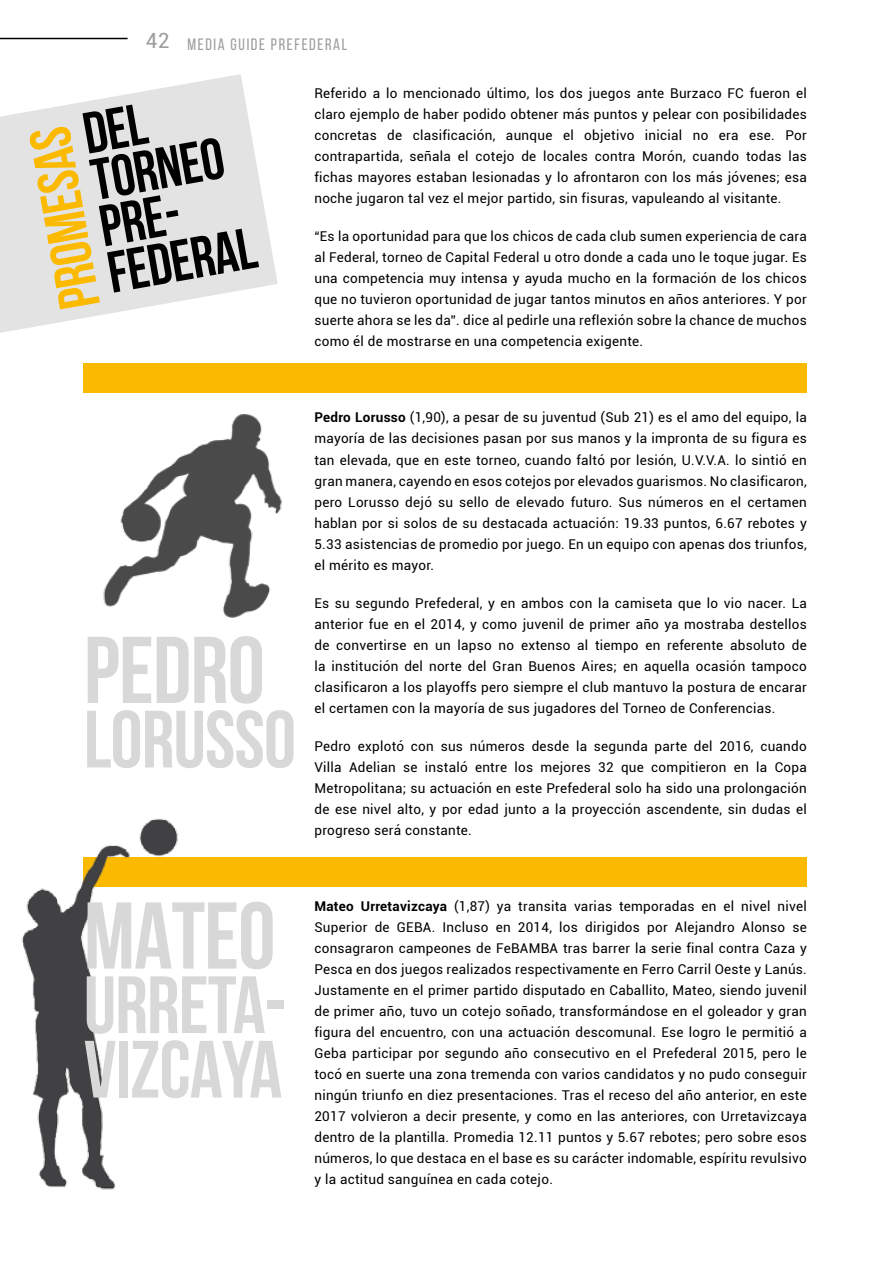
<style>
.page{position:relative;width:893px;height:1263px;background:#fff}
.page>*{position:absolute;margin:0;border:0;box-sizing:border-box;transform-origin:0 0}
.t1{font:700 94.5px "Bebas Neue";letter-spacing:-.01em;color:#d8d8d8}
.t2{font:700 81px/64.5px "Bebas Neue";letter-spacing:-.01em;color:#d8d8d8}
.t3{font:700 58.2px/47.1px "Bebas Neue";color:#000}
.t4{font:700 57.75px "Bebas Neue";color:#fbba00}
.t5{font:16.5px "Bebas Neue";letter-spacing:.1em;color:#9d9d9c}
.t6{font:13.5px/21px "Roboto";letter-spacing:.02em;color:#000;text-align:justify}
.s1{font-family:"Roboto";font-size:21px}
.s2{font-weight:700}
</style>
<div class="page">
<hr style="left:0;top:38px;width:128px;height:1px;background:#000">
<div style="left:84px;top:364px;width:723px;height:29px;background:#fbba00"></div>
<div style="left:84px;top:857px;width:723px;height:29px;background:#fbba00"></div>
<img style="left:103px;top:414px;width:180px;height:204px">
<img style="left:22px;top:818px;width:166px;height:372px">
<svg style="left:0;top:74px;width:278px;height:259px;fill:#e3e3e3"></svg>
<p class="t5" style="left:146px;top:35px;width:203px"><span class="s1">42</span> MEDIA GUIDE PREFEDERAL</p>
<p class="t6" style="left:314px;top:83px;width:494px">Referido a lo mencionado último, los dos juegos ante Burzaco FC fueron el claro ejemplo de haber podido obtener más puntos y pelear con posibilidades concretas de clasificación, aunque el objetivo inicial no era ese. Por contrapartida, señala el cotejo de locales contra Morón, cuando todas las fichas mayores estaban lesionadas y lo afrontaron con los más jóvenes; esa noche jugaron tal vez el mejor partido, sin fisuras, vapuleando al visitante.</p>
<p class="t6" style="left:314px;top:226px;width:494px">“Es la oportunidad para que los chicos de cada club sumen experiencia de cara al Federal, torneo de Capital Federal u otro donde a cada uno le toque jugar. Es una competencia muy intensa y ayuda mucho en la formación de los chicos que no tuvieron oportunidad de jugar tantos minutos en años anteriores. Y por suerte ahora se les da”. dice al pedirle una reflexión sobre la chance de muchos como él de mostrarse en una competencia exigente.</p>
<h3 class="t3" style="left:80px;top:110px;width:152px;rotate:-10deg">DEL<br>TORNEO<br>PRE-<br>FEDERAL</h3>
<h3 class="t4" style="left:49px;top:314px;width:185px;rotate:-100deg">PROMESAS</h3>
<h1 class="t1" style="left:84px;top:618px;width:183px">PEDRO</h1>
<h2 class="t2" style="left:84px;top:706px;width:214px">LORUSSO</h2>
<p class="t6" style="left:314px;top:407px;width:494px"><span class="s2">Pedro Lorusso</span> (1,90), a pesar de su juventud (Sub 21) es el amo del equipo, la mayoría de las decisiones pasan por sus manos y la impronta de su figura es tan elevada, que en este torneo, cuando faltó por lesión, U.V.V.A. lo sintió en gran manera, cayendo en esos cotejos por elevados guarismos. No clasificaron, pero Lorusso dejó su sello de elevado futuro. Sus números en el certamen hablan por si solos de su destacada actuación: 19.33 puntos, 6.67 rebotes y 5.33 asistencias de promedio por juego. En un equipo con apenas dos triunfos, el mérito es mayor.</p>
<p class="t6" style="left:314px;top:592px;width:494px">Es su segundo Prefederal, y en ambos con la camiseta que lo vio nacer. La anterior fue en el 2014, y como juvenil de primer año ya mostraba destellos de convertirse en un lapso no extenso al tiempo en referente absoluto de la institución del norte del Gran Buenos Aires; en aquella ocasión tampoco clasificaron a los playoffs pero siempre el club mantuvo la postura de encarar el certamen con la mayoría de sus jugadores del Torneo de Conferencias.</p>
<p class="t6" style="left:314px;top:735px;width:494px">Pedro explotó con sus números desde la segunda parte del 2016, cuando Villa Adelian se instaló entre los mejores 32 que compitieron en la Copa Metropolitana; su actuación en este Prefederal solo ha sido una prolongación de ese nivel alto, y por edad junto a la proyección ascendente, sin dudas el progreso será constante.</p>
<h1 class="t1" style="left:84px;top:884px;width:193px">MATEO</h1>
<h2 class="t2" style="left:84px;top:972px;width:204px">URRETA-<br>VIZCAYA</h2>
<p class="t6" style="left:314px;top:895px;width:494px"><span class="s2">Mateo Urretavizcaya</span> (1,87) ya transita varias temporadas en el nivel nivel Superior de GEBA. Incluso en 2014, los dirigidos por Alejandro Alonso se consagraron campeones de FeBAMBA tras barrer la serie final contra Caza y Pesca en dos juegos realizados respectivamente en Ferro Carril Oeste y Lanús.<br>Justamente en el primer partido disputado en Caballito, Mateo, siendo juvenil de primer año, tuvo un cotejo soñado, transformándose en el goleador y gran figura del encuentro, con una actuación descomunal. Ese logro le permitió a Geba participar por segundo año consecutivo en el Prefederal 2015, pero le tocó en suerte una zona tremenda con varios candidatos y no pudo conseguir ningún triunfo en diez presentaciones. Tras el receso del año anterior, en este 2017 volvieron a decir presente, y como en las anteriores, con Urretavizcaya dentro de la plantilla. Promedia 12.11 puntos y 5.67 rebotes; pero sobre esos números, lo que destaca en el base es su carácter indomable, espíritu revulsivo y la actitud sanguínea en cada cotejo.</p>
</div>
